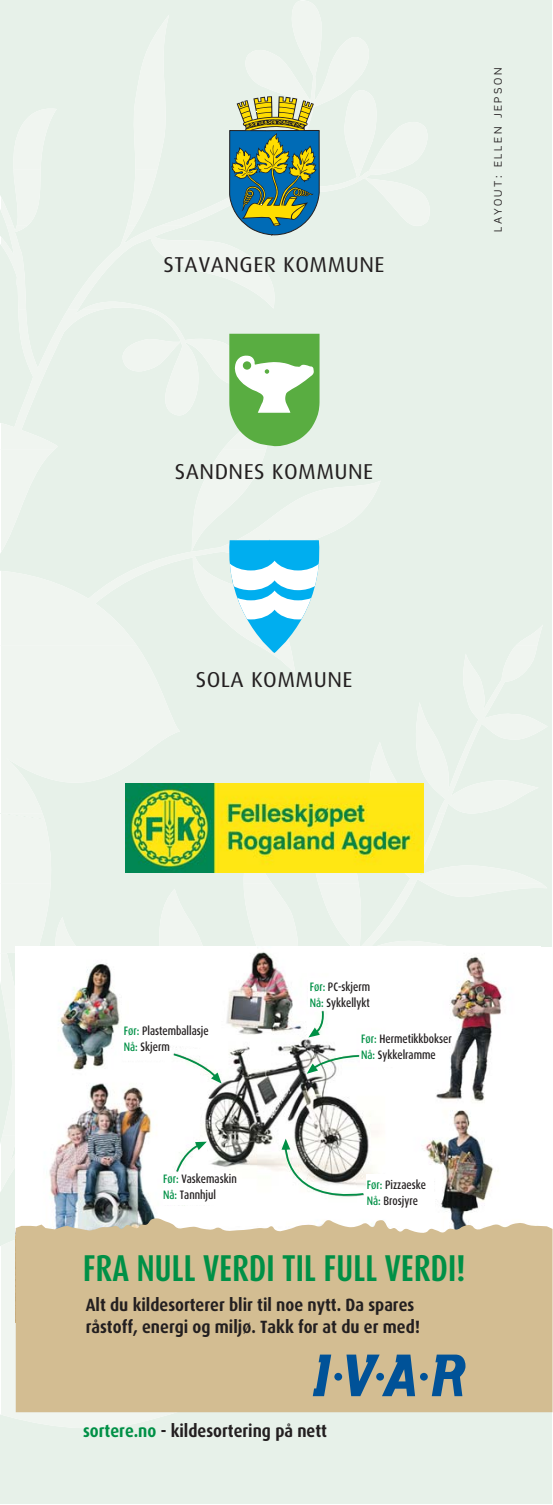
<style>
.page{position:relative;width:553px;height:1505px;background:#fff}
.page>*{position:absolute;margin:0;border:0;box-sizing:border-box;transform-origin:0 0}
.t1{font:700 30.62px "Dax Compact";letter-spacing:.005em;color:#009046;scale:1.06 1}
.t2{font:21.53px "Dax";letter-spacing:.02em;color:#231f20;scale:1.05 1}
.t3{font:700 17.85px/21.7px "Dax";color:#231f20;scale:.9 1}
.t4{font:500 12.25px/16.3px "Dax";color:#231f20;scale:.8 1}
.t5{font:10.5px "Scene Std";letter-spacing:.26em;color:#231f20}
.s1{color:#009046}
</style>
<div class="page">
<div style="left:1px;top:1px;width:551px;height:1503px;background:#e7f1e9"></div>
<svg style="left:1px;top:310px;width:272px;height:140px"></svg>
<svg style="left:1px;top:236px;width:273px;height:74px"></svg>
<svg style="left:229px;top:334px;width:91px;height:112px;background:#8cc67c"></svg>
<img style="left:16px;top:947px;width:525px;height:271px">
<div style="left:16px;top:954px;width:17px;height:275px;background:#fff"></div>
<svg style="left:226px;top:540px;width:94px;height:113px"></svg>
<svg style="left:1px;top:96px;width:429px;height:140px"></svg>
<div style="left:538px;top:948px;width:15px;height:285px;background:#fff"></div>
<img style="left:126px;top:784px;width:298px;height:89px">
<div style="left:16px;top:1218px;width:537px;height:194px;background:#d3bd92"></div>
<div style="left:366px;top:1174px;width:68px;height:36px;background:#fff"></div>
<img style="left:1px;top:954px;width:509px;height:252px">
<div style="left:420px;top:1373px;width:8px;height:8px;background:#005298;border-radius:50%"></div>
<svg style="left:432px;top:1355px;width:34px;height:41px"></svg>
<svg style="left:346px;top:1355px;width:69px;height:41px;background:#648495"></svg>
<div style="left:334px;top:1373px;width:8px;height:8px;background:#005298;border-radius:50%"></div>
<svg style="left:313px;top:1355px;width:18px;height:41px"></svg>
<h2 class="t2" style="left:164px;top:254px;width:212px">STAVANGER KOMMUNE</h2>
<h2 class="t2" style="left:175px;top:461px;width:190px">SANDNES KOMMUNE</h2>
<h2 class="t2" style="left:196px;top:669px;width:151px">SOLA KOMMUNE</h2>
<p class="t5" style="left:493px;top:232px;width:166px;rotate:-90deg">LAYOUT: ELLEN JEPSON</p>
<p class="t4" style="left:124px;top:1023px;width:108px"><span class="s1">Før:</span> Plastemballasje<br><span class="s1">Nå:</span> Skjerm</p>
<p class="t4" style="left:163px;top:1171px;width:93px"><span class="s1">Før:</span> Vaskemaskin<br><span class="s1">Nå:</span> Tannhjul</p>
<p class="t4" style="left:310px;top:979px;width:77px"><span class="s1">Før:</span> PC-skjerm<br><span class="s1">Nå:</span> Sykkellykt</p>
<p class="t4" style="left:361px;top:1031px;width:115px"><span class="s1">Før:</span> Hermetikkbokser<br><span class="s1">Nå:</span> Sykkelramme</p>
<p class="t4" style="left:367px;top:1177px;width:76px"><span class="s1">Før:</span> Pizzaeske<br><span class="s1">Nå:</span> Brosjyre</p>
<h1 class="t1" style="left:83px;top:1255px;width:362px">FRA NULL VERDI TIL FULL VERDI!</h1>
<h3 class="t3" style="left:86px;top:1295px;width:373px">Alt du kildesorterer blir til noe nytt. Da spares råstoff, energi og miljø. Takk for at du er med!</h3>
<h3 class="t3" style="left:83px;top:1421px;width:273px"><span class="s1">sortere.no</span> - kildesortering på nett</h3>
</div>
